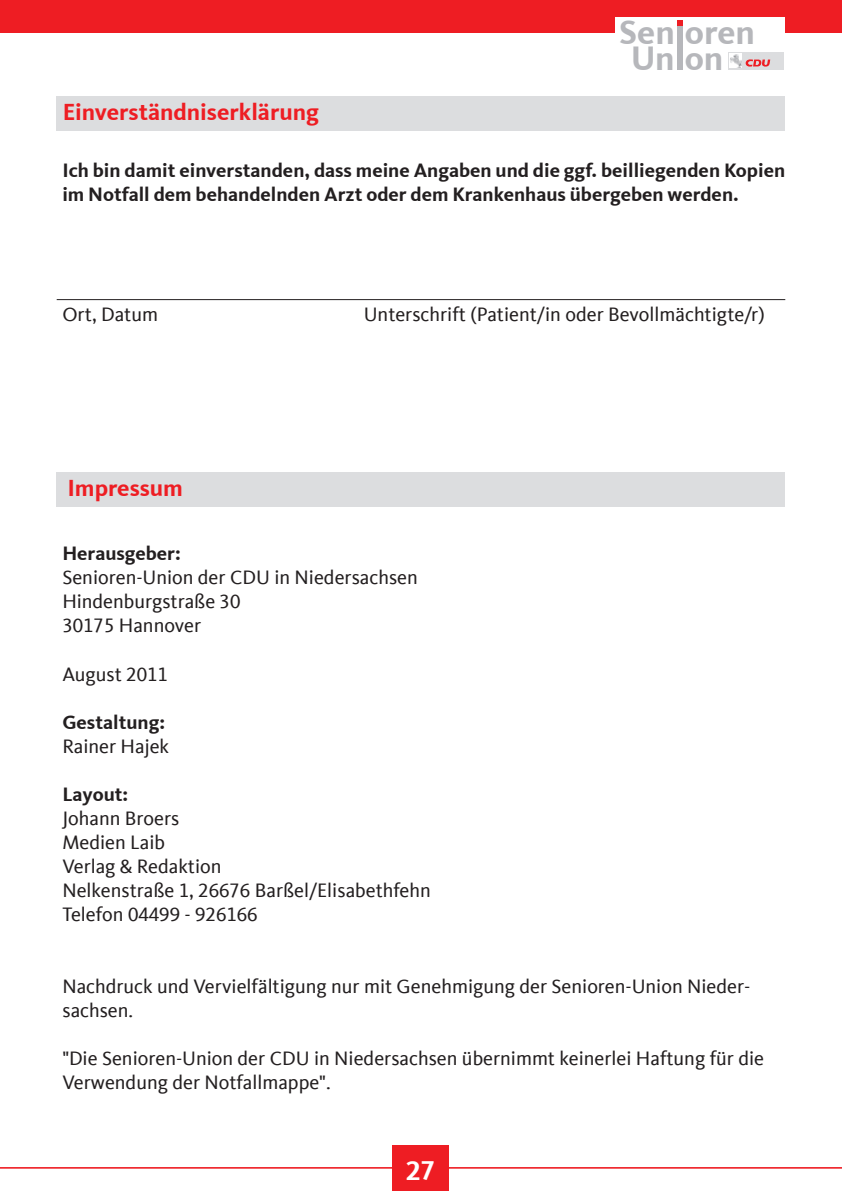
<style>
.page{position:relative;width:842px;height:1191px;background:#fff}
.page>*{position:absolute;margin:0;border:0;box-sizing:border-box;transform-origin:0 0}
.t1{font:700 35px/26px "CDU Kievit Tab";color:#b6b7bb;text-align:center}
.t2{font:700 28px "CDU Kievit Tab";color:#fff}
.t3{font:700 24px "CDU Kievit Tab";color:#ee1d23}
.t4{font:20px/24px "CDU Kievit Tab";color:#231f20}
.t5{font:700 20px/24px "CDU Kievit Tab";color:#231f20}
</style>
<div class="page">
<hr style="left:0;top:1167px;width:842px;height:1px;background:#ee1d23">
<div style="left:0;top:0;width:842px;height:32px;background:#ee1d23"></div>
<div style="left:393px;top:1145px;width:56px;height:46px;background:#ee1d23"></div>
<div style="left:57px;top:96px;width:728px;height:34px;background:#dcdddf"></div>
<div style="left:57px;top:472px;width:728px;height:34px;background:#dcdddf"></div>
<hr style="left:57px;top:299px;width:728px;height:1px;background:#231f20">
<div style="left:616px;top:17px;width:169px;height:75px;background:#fff"></div>
<div style="left:728px;top:52px;width:55px;height:18px;background:#dcdddf"></div>
<img style="left:730px;top:54px;width:12px;height:14px">
<svg style="left:745px;top:59px;width:25px;height:8px"></svg>
<div style="left:677px;top:26px;width:6px;height:44px;background:#b6b7bb"></div>
<svg style="left:677px;top:21px;width:6px;height:5px"></svg>
<p class="t3" style="left:63px;top:103px;width:258px">einverständniserklärung</p>
<h1 class="t1" style="left:619px;top:23px;width:137px">Sen oren<br>Un on</h1>
<p class="t5" style="left:62px;top:160px;width:724px">ich bin damit einverstanden, dass meine angaben und die ggf. beilliegenden Kopien im notfall dem behandelnden arzt oder dem Krankenhaus übergeben werden.</p>
<p class="t4" style="left:62px;top:302px;width:97px">ort, datum</p>
<p class="t4" style="left:364px;top:302px;width:402px">Unterschrift (Patient/in oder Bevollmächtigte/r)</p>
<p class="t3" style="left:67px;top:479px;width:117px">impressum</p>
<p class="t5" style="left:62px;top:543px;width:120px">herausgeber:</p>
<p class="t4" style="left:62px;top:566px;width:357px">Senioren-Union der CdU in Niedersachsen<br>Hindenburgstraße 30<br>30175 Hannover</p>
<p class="t4" style="left:62px;top:662px;width:107px">august 2011</p>
<p class="t5" style="left:62px;top:711px;width:104px">Gestaltung:</p>
<p class="t4" style="left:62px;top:734px;width:108px">rainer Hajek</p>
<p class="t5" style="left:62px;top:783px;width:67px">layout:</p>
<p class="t4" style="left:62px;top:806px;width:370px">Johann Broers<br>Medien Laib<br>Verlag &amp; redaktion<br>Nelkenstraße 1, 26676 Barßel/elisabethfehn telefon 04499 - 926166</p>
<p class="t4" style="left:62px;top:974px;width:690px">Nachdruck und Vervielfältigung nur mit Genehmigung der Senioren-Union Nieder&shy;sachsen.</p>
<p class="t4" style="left:62px;top:1046px;width:703px">"die Senioren-Union der CdU in Niedersachsen übernimmt keinerlei Haftung für die<br>Verwendung der Notfallmappe".</p>
<h2 class="t2" style="left:406px;top:1160px;width:31px">27</h2>
</div>
